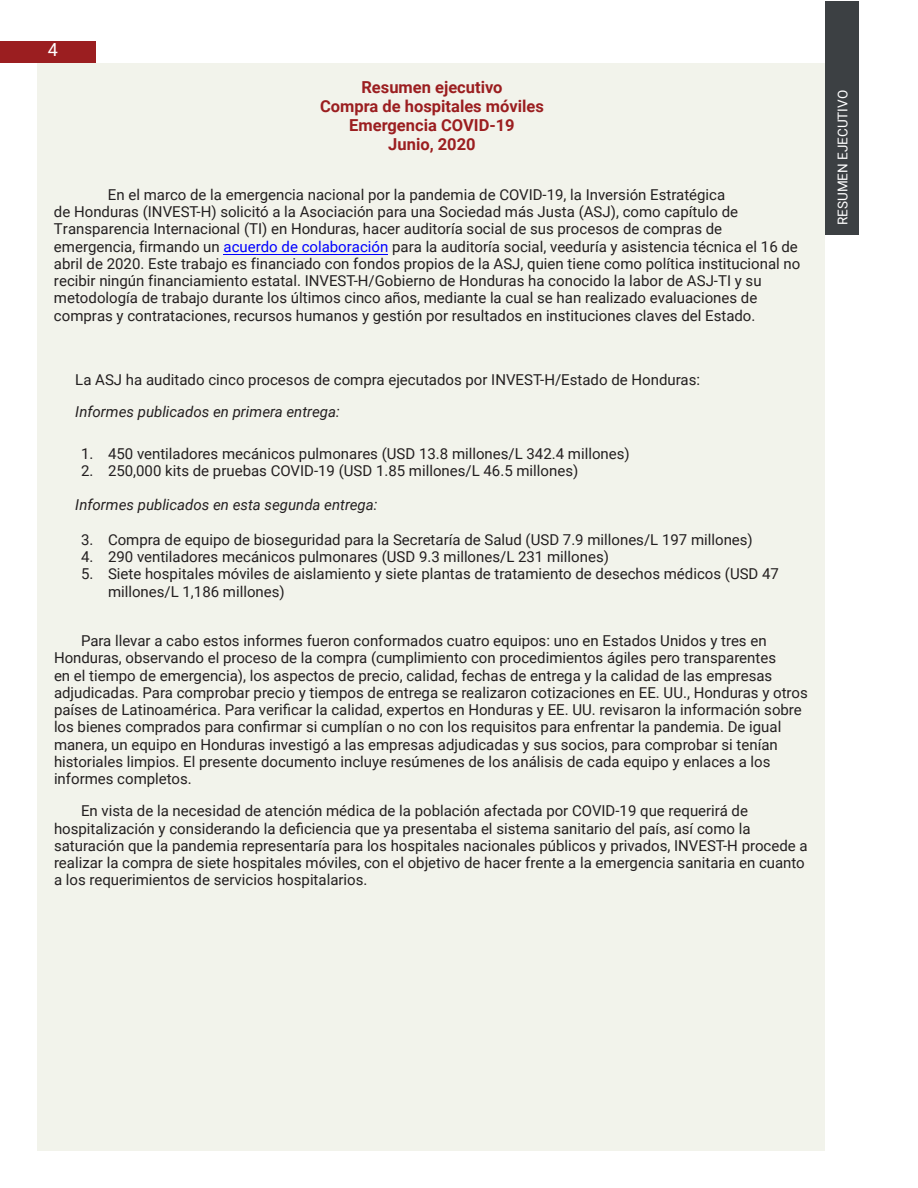
<style>
.page{position:relative;width:918px;height:1188px;background:#fff}
.page>*{position:absolute;margin:0;border:0;box-sizing:border-box;transform-origin:0 0}
.t1{font:18px "Roboto";color:#fff}
.t2{font:700 16.5px/19px "Roboto";color:#9b1e20;text-align:center}
.t3{font:15px/17.2px "Roboto";color:#231f20}
.List_Paragraph{font:italic 15px "Roboto";color:#231f20}
.t4{font:13.5px "Roboto";color:#fff}
.s1{color:#00f}
</style>
<div class="page">
<div style="left:826px;top:1px;width:33px;height:234px;background:#3c4043"></div>
<div style="left:0;top:41px;width:96px;height:22px;background:#9b1e20"></div>
<div style="left:37px;top:63px;width:788px;height:1088px;background:#f2f3eb"></div>
<hr style="left:224px;top:254px;width:164px;height:1px;background:#00f">
<p class="t1" style="left:48px;top:37px;width:12px">4</p>
<p class="t2" style="left:320px;top:77px;width:225px">Resumen ejecutivo<br>Compra de hospitales móviles<br>Emergencia COVID-19<br>Junio, 2020</p>
<p class="t3" style="left:54px;top:185px;width:748px;text-indent:54px">En el marco de la emergencia nacional por la pandemia de COVID-19, la Inversión Estratégica<br>de Honduras (INVEST-H) solicitó a la Asociación para una Sociedad más Justa (ASJ), como capítulo de Transparencia Internacional (TI) en Honduras, hacer auditoría social de sus procesos de compras de emergencia, firmando un <span class="s1">acuerdo de colaboración</span> para la auditoría social, veeduría y asistencia técnica el 16 de abril de 2020. Este trabajo es financiado con fondos propios de la ASJ, quien tiene como política institucional no recibir ningún financiamiento estatal. INVEST-H/Gobierno de Honduras ha conocido la labor de ASJ-TI y su metodología de trabajo durante los últimos cinco años, mediante la cual se han realizado evaluaciones de compras y contrataciones, recursos humanos y gestión por resultados en instituciones claves del Estado.</p>
<p class="t3" style="left:75px;top:371px;width:626px">La ASJ ha auditado cinco procesos de compra ejecutados por INVEST-H/Estado de Honduras:</p>
<p class="List_Paragraph" style="left:75px;top:401px;width:266px">Informes publicados en primera entrega:</p>
<p class="t3" style="left:81px;top:444px;width:550px">1. 450 ventiladores mecánicos pulmonares (USD 13.8 millones/L 342.4 millones)</p>
<p class="t3" style="left:81px;top:461px;width:499px">2. 250,000 kits de pruebas COVID-19 (USD 1.85 millones/L 46.5 millones)</p>
<p class="List_Paragraph" style="left:75px;top:494px;width:304px">Informes publicados en esta segunda entrega:</p>
<p class="t3" style="left:81px;top:530px;width:673px">3. Compra de equipo de bioseguridad para la Secretaría de Salud (USD 7.9 millones/L 197 millones)</p>
<p class="t3" style="left:81px;top:548px;width:529px">4. 290 ventiladores mecánicos pulmonares (USD 9.3 millones/L 231 millones)</p>
<p class="t3" style="left:108px;top:565px;width:673px;text-indent:-27px">5. Siete hospitales móviles de aislamiento y siete plantas de tratamiento de desechos médicos (USD 47 millones/L 1,186 millones)</p>
<p class="t3" style="left:54px;top:632px;width:755px;text-indent:27px">Para llevar a cabo estos informes fueron conformados cuatro equipos: uno en Estados Unidos y tres en Honduras, observando el proceso de la compra (cumplimiento con procedimientos ágiles pero transparentes<br>en el tiempo de emergencia), los aspectos de precio, calidad, fechas de entrega y la calidad de las empresas adjudicadas. Para comprobar precio y tiempos de entrega se realizaron cotizaciones en EE. UU., Honduras y otros países de Latinoamérica. Para verificar la calidad, expertos en Honduras y EE. UU. revisaron la información sobre los bienes comprados para confirmar si cumplían o no con los requisitos para enfrentar la pandemia. De igual manera, un equipo en Honduras investigó a las empresas adjudicadas y sus socios, para comprobar si tenían historiales limpios. El presente documento incluye resúmenes de los análisis de cada equipo y enlaces a los informes completos.</p>
<p class="t3" style="left:54px;top:802px;width:755px;text-indent:27px">En vista de la necesidad de atención médica de la población afectada por COVID-19 que requerirá de hospitalización y considerando la deficiencia que ya presentaba el sistema sanitario del país, así como la saturación que la pandemia representaría para los hospitales nacionales públicos y privados, INVEST-H procede a realizar la compra de siete hospitales móviles, con el objetivo de hacer frente a la emergencia sanitaria en cuanto a los requerimientos de servicios hospitalarios.</p>
<p class="t4" style="left:833px;top:225px;width:137px;rotate:-90deg">RESUMEN EJECUTIVO</p>
</div>
